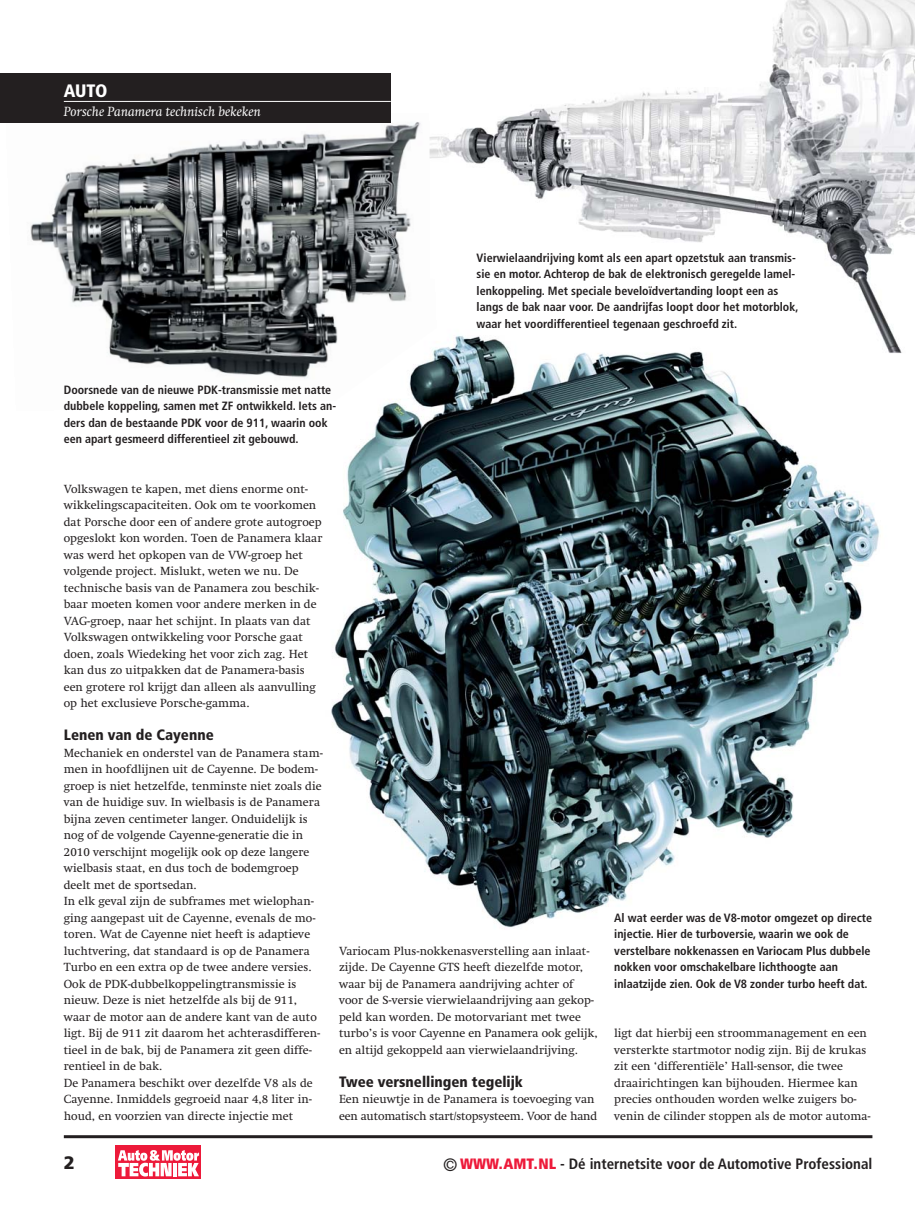
<style>
.page{position:relative;width:915px;height:1212px;background:#fff}
.page>*{position:absolute;margin:0;border:0;box-sizing:border-box;transform-origin:0 0}
.t1{font:900 condensed 18px "Frutiger LT Std";color:#fff}
.t2{font:900 18px "Frutiger LT Std";color:#231f20}
.t3{font:700 condensed 15px "Frutiger";color:#231f20}
.t4{font:900 condensed 15px "Frutiger LT Std";color:#231f20}
.t5{font:italic 13.5px "Swift LT Std";color:#fff}
.t6{font:12px/16.5px "Swift LT Std";color:#231f20}
.t7{font:700 condensed 12px/16.5px "Frutiger LT Std";color:#231f20}
.s1{font-weight:400;font-size:18px}
.s2{font-weight:900;color:#ed1a3a}
</style>
<div class="page">
<img style="left:6px;top:113px;width:415px;height:266px">
<img style="left:322px;top:319px;width:558px;height:609px">
<hr style="left:64px;top:1135px;width:808px;height:3px;background:#231f20">
<div style="left:0;top:73px;width:390px;height:49px;background:#231f20"></div>
<hr style="left:64px;top:101px;width:326px;height:1px;background:#fff">
<img style="left:429px;top:0;width:485px;height:353px">
<div style="left:116px;top:1146px;width:85px;height:33px;background:#ed1a3a"></div>
<svg style="left:118px;top:1150px;width:81px;height:26px"></svg>
<h1 class="t1" style="left:64px;top:83px;width:45px">AUTO</h1>
<p class="t5" style="left:64px;top:103px;width:198px">Porsche Panamera technisch bekeken</p>
<p class="t7" style="left:64px;top:382px;width:274px">Doorsnede van de nieuwe PDK-transmissie met natte dubbele koppeling, samen met ZF ontwikkeld. Iets an&shy;ders dan de bestaande PDK voor de 911, waarin ook een apart gesmeerd differentieel zit gebouwd.</p>
<p class="t7" style="left:476px;top:250px;width:323px">Vierwielaandrijving komt als een apart opzetstuk aan transmis&shy;sie en motor. Achterop de bak de elektronisch geregelde lamel&shy;lenkoppeling. Met speciale beveloïdvertanding loopt een as langs de bak naar voor. De aandrijfas loopt door het motorblok, waar het voordifferentieel tegenaan geschroefd zit.</p>
<p class="t6" style="left:64px;top:482px;width:260px">Volkswagen te kapen, met diens enorme ont&shy;wikkelingscapaciteiten. Ook om te voorkomen dat Porsche door een of andere grote autogroep opgeslokt kon worden. Toen de Panamera klaar was werd het opkopen van de VW-groep het volgende project. Mislukt, weten we nu. De technische basis van de Panamera zou beschik&shy;baar moeten komen voor andere merken in de VAG-groep, naar het schijnt. In plaats van dat Volkswagen ontwikkeling voor Porsche gaat doen, zoals Wiedeking het voor zich zag. Het kan dus zo uitpakken dat de Panamera-basis een grotere rol krijgt dan alleen als aanvulling op het exclusieve Porsche-gamma.</p>
<p class="t4" style="left:64px;top:729px;width:151px">Lenen van de Cayenne</p>
<p class="t6" style="left:64px;top:746px;width:260px">Mechaniek en onderstel van de Panamera stam&shy;men in hoofdlijnen uit de Cayenne. De bodem&shy;groep is niet hetzelfde, tenminste niet zoals die van de huidige suv. In wielbasis is de Panamera bijna zeven centimeter langer. Onduidelijk is nog of de volgende Cayenne-generatie die in 2010 verschijnt mogelijk ook op deze langere wielbasis staat, en dus toch de bodemgroep deelt met de sportsedan.<br>In elk geval zijn de subframes met wielophan&shy;ging aangepast uit de Cayenne, evenals de mo&shy;toren. Wat de Cayenne niet heeft is adaptieve luchtvering, dat standaard is op de Panamera Turbo en een extra op de twee andere versies.<br>Ook de PDK-dubbelkoppelingtransmissie is nieuw. Deze is niet hetzelfde als bij de 911, waar de motor aan de andere kant van de auto ligt. Bij de 911 zit daarom het achterasdifferen&shy;tieel in de bak, bij de Panamera zit geen diffe&shy;rentieel in de bak.<br>De Panamera beschikt over dezelfde V8 als de Cayenne. Inmiddels gegroeid naar 4,8 liter in&shy;houd, en voorzien van directe injectie met</p>
<p class="t6" style="left:339px;top:944px;width:260px">Variocam Plus-nokkenasverstelling aan inlaat&shy;zijde. De Cayenne GTS heeft diezelfde motor, waar bij de Panamera aandrijving achter of voor de S-versie vierwielaandrijving aan gekop&shy;peld kan worden. De motorvariant met twee turbo’s is voor Cayenne en Panamera ook gelijk, en altijd gekoppeld aan vierwielaandrijving.</p>
<p class="t4" style="left:339px;top:1076px;width:185px">Twee versnellingen tegelijk</p>
<p class="t6" style="left:339px;top:1092px;width:260px">Een nieuwtje in de Panamera is toevoeging van een automatisch start/stopsysteem. Voor de hand</p>
<p class="t7" style="left:614px;top:910px;width:259px">Al wat eerder was de V8-motor omgezet op directe injectie. Hier de turboversie, waarin we ook de verstelbare nokkenassen en Variocam Plus dubbele nokken voor omschakelbare lichthoogte aan inlaatzijde zien. Ook de V8 zonder turbo heeft dat.</p>
<p class="t6" style="left:614px;top:1026px;width:258px">ligt dat hierbij een stroommanagement en een versterkte startmotor nodig zijn. Bij de krukas zit een ‘differentiële’ Hall-sensor, die twee draairichtingen kan bijhouden. Hiermee kan precies onthouden worden welke zuigers bo&shy;venin de cilinder stoppen als de motor automa-</p>
<h1 class="t2" style="left:64px;top:1153px;width:13px">2</h1>
<p class="t3" style="left:443px;top:1158px;width:431px"><span class="s1">©</span> <span class="s2">WWW.AMT.NL</span> - Dé internetsite voor de Automotive Professional</p>
</div>
